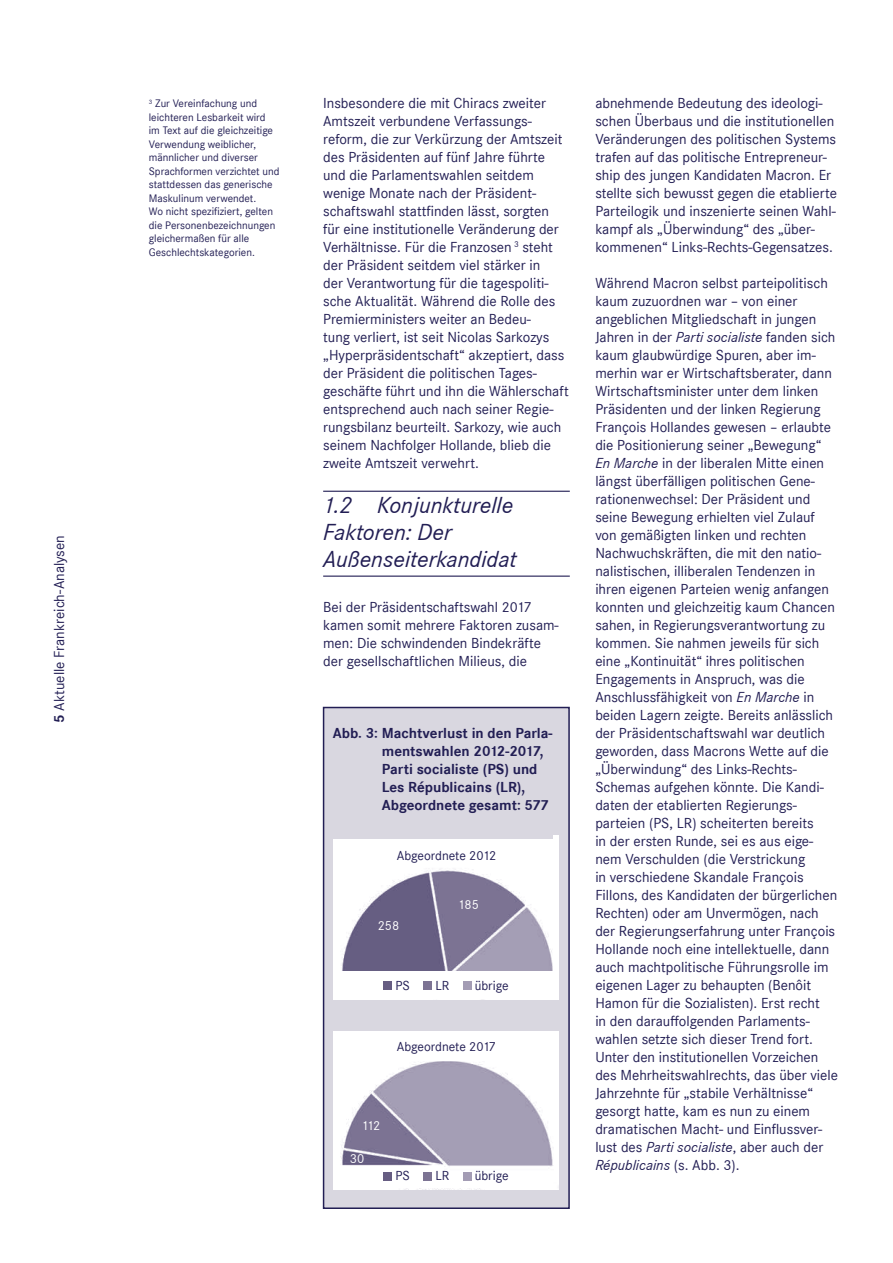
<style>
.page{position:relative;width:893px;height:1263px;background:#fff}
.page>*{position:absolute;margin:0;border:0;box-sizing:border-box;transform-origin:0 0}
.t1{font:italic 24px/27px "Corporate S";color:#221e54}
.t2{font:15px/18px "Corporate S";color:#221e54}
.t3{font:700 15px/18px "Corporate S";color:#221e54}
.t4{font:13.5px "Corporate S";color:#221e54}
.t5{font:13.5px "Corporate S";color:#fff}
.t6{font:11.25px/13.5px "Corporate S";color:#221e54}
.s1{font-weight:700}
.s2{font-style:italic}
</style>
<div class="page">
<hr style="left:323px;top:491px;width:247px;height:1px;background:#221e54">
<hr style="left:323px;top:576px;width:247px;height:1px;background:#221e54">
<div style="left:324px;top:707px;width:245px;height:501px;background:#d9d7e0"></div>
<div style="left:323px;top:707px;width:247px;height:502px;border:2px solid #221e54"></div>
<img style="left:333px;top:840px;width:221px;height:159px">
<div style="left:397px;top:843px;width:108px;height:15px;background:#fff"></div>
<div style="left:397px;top:851px;width:108px;height:14px;background:#fff"></div>
<div style="left:334px;top:971px;width:225px;height:28px;background:#fff"></div>
<img style="left:333px;top:1038px;width:226px;height:152px">
<div style="left:334px;top:1031px;width:225px;height:27px;background:#fff"></div>
<div style="left:345px;top:1171px;width:202px;height:14px;background:#fff"></div>
<div style="left:384px;top:1172px;width:8px;height:8px;background:#665d82"></div>
<div style="left:423px;top:1172px;width:9px;height:8px;background:#7c7393"></div>
<div style="left:463px;top:1172px;width:8px;height:8px;background:#a39cb4"></div>
<div style="left:384px;top:981px;width:8px;height:9px;background:#665d82"></div>
<div style="left:423px;top:981px;width:9px;height:9px;background:#7c7393"></div>
<div style="left:463px;top:981px;width:8px;height:9px;background:#a39cb4"></div>
<div style="left:554px;top:835px;width:5px;height:159px;background:#fff"></div>
<p class="t2" style="left:50px;top:723px;width:189px;rotate:-90deg"><span class="s1">5</span> Aktuelle Frankreich-Analysen</p>
<p class="t6" style="left:149px;top:97px;width:132px"><sup>3</sup> Zur Vereinfachung und leichteren Lesbarkeit wird im Text auf die gleichzeitige<br>Verwendung weiblicher, männlicher und diverser<br>Sprachformen verzichtet und stattdessen das generische<br>Maskulinum verwendet.<br>Wo nicht spezifiziert, gelten die Personenbezeichnungen gleichermaßen für alle<br>Geschlechtskategorien.</p>
<p class="t2" style="left:323px;top:94px;width:247px">Insbesondere die mit Chiracs zweiter Amtszeit verbundene Verfassungs&shy;reform, die zur Verkürzung der Amtszeit des Präsidenten auf fünf Jahre führte und die Parlamentswahlen seitdem wenige Monate nach der Präsident&shy;schaftswahl stattfinden lässt, sorgten für eine institutionelle Veränderung der Verhältnisse. Für die Franzosen <sup>3</sup> steht der Präsident seitdem viel stärker in<br>der Verantwortung für die tagespoliti&shy;sche Aktualität. Während die Rolle des Premierministers weiter an Bedeu-<br>tung verliert, ist seit Nicolas Sarkozys „Hyperpräsidentschaft“ akzeptiert, dass der Präsident die politischen Tages&shy;geschäfte führt und ihn die Wählerschaft entsprechend auch nach seiner Regie&shy;rungsbilanz beurteilt. Sarkozy, wie auch seinem Nachfolger Hollande, blieb die zweite Amtszeit verwehrt.</p>
<h1 class="t1" style="left:323px;top:492px;width:195px">1.2 Konjunkturelle<br>Faktoren: Der<br>Außenseiterkandidat</h1>
<p class="t2" style="left:323px;top:598px;width:237px">Bei der Präsidentschaftswahl 2017 kamen somit mehrere Faktoren zusam&shy;men: Die schwindenden Bindekräfte der gesellschaftlichen Milieus, die</p>
<p class="t3" style="left:382px;top:724px;width:172px;text-indent:-49px">Abb. 3: Machtverlust in den Parla&shy;mentswahlen 2012-2017,<br>Parti socialiste (PS) und<br>Les Républicains (LR),<br>Abgeordnete gesamt: 577</p>
<p class="t4" style="left:397px;top:848px;width:101px">Abgeordnete 2012</p>
<p class="t5" style="left:378px;top:917px;width:23px">258</p>
<p class="t5" style="left:458px;top:897px;width:22px">185</p>
<p class="t4" style="left:395px;top:978px;width:16px">PS</p>
<p class="t4" style="left:435px;top:978px;width:15px">LR</p>
<p class="t4" style="left:475px;top:978px;width:35px">übrige</p>
<p class="t4" style="left:397px;top:1039px;width:101px">Abgeordnete 2017</p>
<p class="t5" style="left:361px;top:1118px;width:21px">112</p>
<p class="t5" style="left:350px;top:1150px;width:16px">30</p>
<p class="t4" style="left:395px;top:1168px;width:16px">PS</p>
<p class="t4" style="left:435px;top:1168px;width:15px">LR</p>
<p class="t4" style="left:475px;top:1168px;width:35px">übrige</p>
<p class="t2" style="left:595px;top:94px;width:243px">abnehmende Bedeutung des ideologi&shy;schen Überbaus und die institutionellen Veränderungen des politischen Systems trafen auf das politische Entrepreneur&shy;ship des jungen Kandidaten Macron. Er stellte sich bewusst gegen die etablierte Parteilogik und inszenierte seinen Wahl&shy;kampf als „Überwindung“ des „über&shy;kommenen“ Links-Rechts-Gegensatzes.</p>
<p class="t2" style="left:595px;top:274px;width:244px">Während Macron selbst parteipolitisch kaum zuzuordnen war – von einer angeblichen Mitgliedschaft in jungen Jahren in der <span class="s2">Parti socialiste</span> fanden sich kaum glaubwürdige Spuren, aber im&shy;merhin war er Wirtschaftsberater, dann Wirtschaftsminister unter dem linken Präsidenten und der linken Regierung François Hollandes gewesen – erlaubte die Positionierung seiner „Bewegung“ <span class="s2">En Marche</span> in der liberalen Mitte einen längst überfälligen politischen Gene&shy;rationenwechsel: Der Präsident und seine Bewegung erhielten viel Zulauf von gemäßigten linken und rechten Nachwuchskräften, die mit den natio&shy;nalistischen, illiberalen Tendenzen in ihren eigenen Parteien wenig anfangen konnten und gleichzeitig kaum Chancen sahen, in Regierungsverantwortung zu kommen. Sie nahmen jeweils für sich eine „Kontinuität“ ihres politischen Engagements in Anspruch, was die Anschlussfähigkeit von <span class="s2">En Marche</span> in beiden Lagern zeigte. Bereits anlässlich der Präsidentschaftswahl war deutlich geworden, dass Macrons Wette auf die „Überwindung“ des Links-Rechts-Schemas aufgehen könnte. Die Kandi&shy;daten der etablierten Regierungs&shy;parteien (PS, LR) scheiterten bereits<br>in der ersten Runde, sei es aus eige&shy;nem Verschulden (die Verstrickung<br>in verschiedene Skandale François Fillons, des Kandidaten der bürgerlichen Rechten) oder am Unvermögen, nach der Regierungserfahrung unter François Hollande noch eine intellektuelle, dann auch machtpolitische Führungsrolle im eigenen Lager zu behaupten (Benôit Hamon für die Sozialisten). Erst recht<br>in den darauffolgenden Parlaments&shy;wahlen setzte sich dieser Trend fort.<br>Unter den institutionellen Vorzeichen des Mehrheitswahlrechts, das über viele Jahrzehnte für „stabile Verhältnisse“ gesorgt hatte, kam es nun zu einem dramatischen Macht- und Einflussver&shy;lust des <span class="s2">Parti socialiste</span>, aber auch der <span class="s2">Républicains</span> (s. Abb. 3).</p>
</div>
